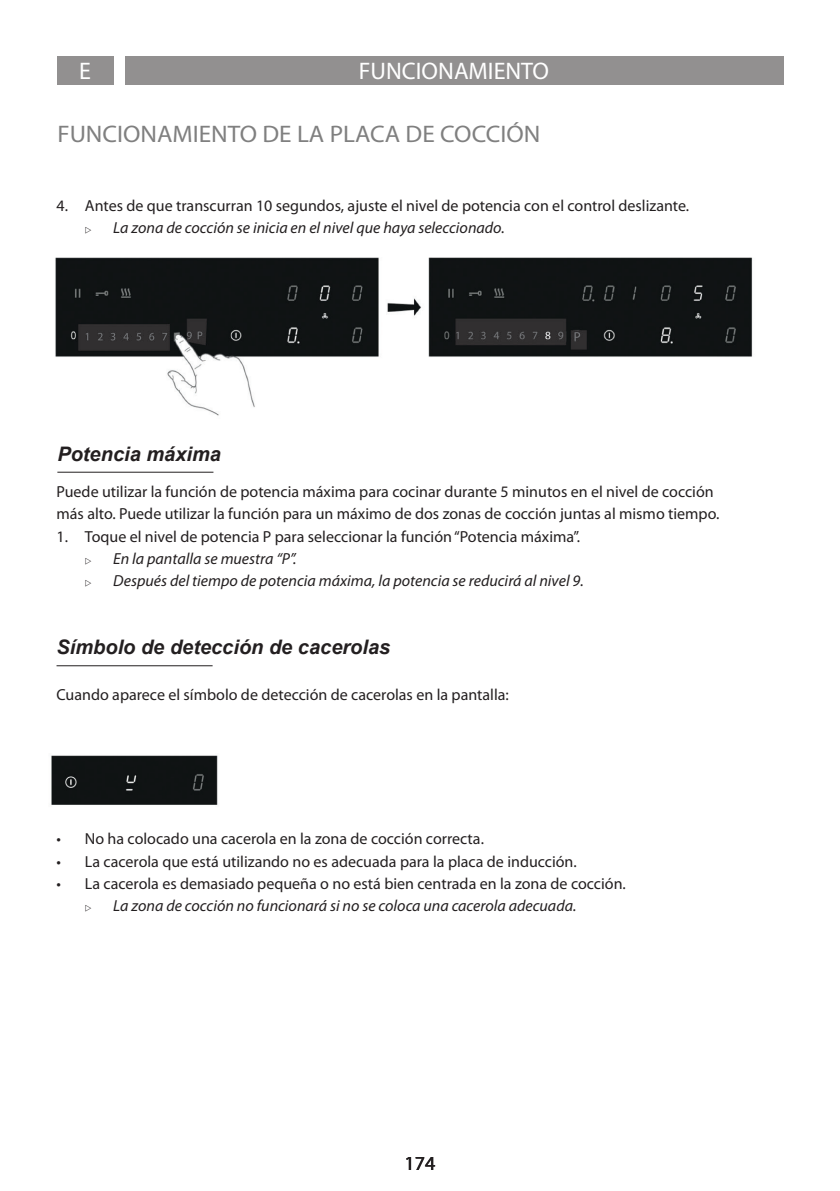
<style>
.page{position:relative;width:840px;height:1191px;background:#fff}
.page>*{position:absolute;margin:0;border:0;box-sizing:border-box;transform-origin:0 0}
.t1{font:24px "Myriad Pro";color:#fff}
.t2{font:24px "Myriad Pro";color:#808080;scale:1.05 1}
.t3{font:italic 700 20px "Arial";color:#231f20}
.t4{font:20px "Myriad Pro";color:#231f20}
.t5{font:16px/22.4px "Myriad Pro";color:#231f20}
.t6{font:italic 16px "Myriad Pro";color:#231f20}
</style>
<div class="page">
<div style="left:125px;top:57px;width:657px;height:28px;background:#929090"></div>
<div style="left:57px;top:57px;width:56px;height:28px;background:#929090"></div>
<img style="left:55px;top:257px;width:698px;height:159px">
<img style="left:51px;top:755px;width:167px;height:50px">
<hr style="left:57px;top:472px;width:156px;height:1px;background:#231f20">
<hr style="left:56px;top:665px;width:156px;height:1px;background:#231f20">
<h1 class="t1" style="left:71px;top:56px;width:29px">N LE</h1>
<h1 class="t1" style="left:314px;top:56px;width:281px">REINIGI G E ONDERHOUD</h1>
<h1 class="t1" style="left:359px;top:56px;width:192px">FUNCIONAMIENTO</h1>
<h1 class="t1" style="left:77px;top:56px;width:17px">D</h1>
<h1 class="t1" style="left:376px;top:56px;width:156px">ANWEISU G N</h1>
<p class="t2" style="left:57px;top:119px;width:461px">FUNCIONAMIENTO DE LA PLACA DE COCCIÓN</p>
<p class="t5" style="left:56px;top:194px;width:634px">4. Antes de que transcurran 10 segundos, ajuste el nivel de potencia con el control deslizante.</p>
<p class="t6" style="left:113px;top:218px;width:393px">La zona de cocción se inicia en el nivel que haya seleccionado.</p>
<p class="t3" style="left:57px;top:440px;width:165px">Potencia máxima</p>
<p class="t5" style="left:56px;top:480px;width:664px">Puede utilizar la función de potencia máxima para cocinar durante 5 minutos en el nivel de cocción más alto. Puede utilizar la función para un máximo de dos zonas de cocción juntas al mismo tiempo.</p>
<p class="t5" style="left:56px;top:525px;width:525px">1. Toque el nivel de potencia P para seleccionar la función “Potencia máxima”.</p>
<p class="t6" style="left:113px;top:549px;width:185px">En la pantalla se muestra “P”.</p>
<p class="t6" style="left:113px;top:571px;width:472px">Después del tiempo de potencia máxima, la potencia se reducirá al nivel 9.</p>
<p class="t3" style="left:56px;top:634px;width:335px">Símbolo de detección de cacerolas</p>
<p class="t5" style="left:56px;top:683px;width:453px">Cuando aparece el símbolo de detección de cacerolas en la pantalla:</p>
<p class="t5" style="left:56px;top:827px;width:428px">• No ha colocado una cacerola en la zona de cocción correcta.</p>
<p class="t5" style="left:56px;top:849px;width:521px">• La cacerola que está utilizando no es adecuada para la placa de inducción.</p>
<p class="t5" style="left:56px;top:872px;width:570px">• La cacerola es demasiado pequeña o no está bien centrada en la zona de cocción.</p>
<p class="t6" style="left:113px;top:896px;width:464px">La zona de cocción no funcionará si no se coloca una cacerola adecuada.</p>
<p class="t4" style="left:404px;top:1151px;width:32px">174</p>
</div>
